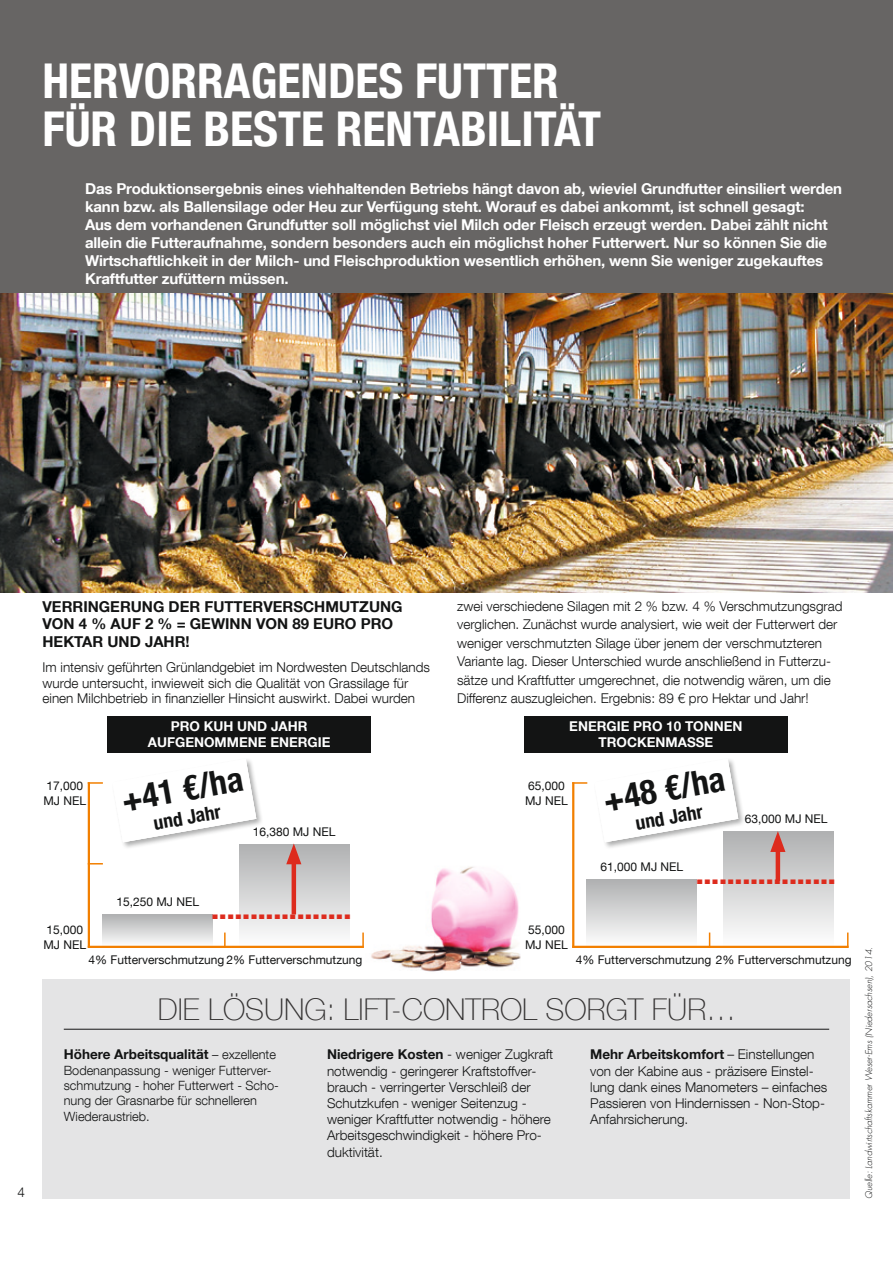
<style>
.page{position:relative;width:893px;height:1263px;background:#fff}
.page>*{position:absolute;margin:0;border:0;box-sizing:border-box;transform-origin:0 0}
.t1{font:700 condensed 48px/48px "Helvetica Neue LT Com";color:#fff}
.t2{font:700 condensed 34.2px "Helvetica Neue LT Com";color:#131414}
.t3{font:100 30px "Helvetica Neue LT Com";color:#333131}
.t4{font:900 24px "Helvetica Neue LT Com";color:#dd2b1d}
.t5{font:700 condensed 19.35px "Helvetica Neue LT Com";color:#131414}
.t6{font:700 15px/18px "Helvetica Neue LT Com";letter-spacing:-.01em;color:#fff}
.t7{font:700 15px/17.7px "Helvetica Neue LT Com";color:#131414}
.t8{font:300 13.5px/16.2px "Helvetica Neue LT Com";color:#131414}
.t9{font:700 13.5px/16.2px "Helvetica Neue LT Com";color:#fff;text-align:center}
.t10{font:700 13.5px "Helvetica Neue LT Com";color:#131414}
.t11{font:300 12.75px/15.3px "Helvetica Neue LT Com";color:#131414}
.t12{font:12px/14.4px "Helvetica Neue LT Com";color:#131414}
.t13{font:italic 300 9px "Futura Std";color:#131414}
.s1{font-weight:300;font-size:12.75px}
.s2{font-weight:700}
</style>
<div class="page">
<div style="left:43px;top:980px;width:807px;height:219px;background:#e4e4e5"></div>
<img style="left:0;top:294px;width:893px;height:298px">
<hr style="left:64px;top:1029px;width:765px;height:1px;background:#131414">
<img style="left:371px;top:866px;width:150px;height:106px">
<div style="left:102px;top:914px;width:111px;height:32px;background:linear-gradient(to bottom,#aeafb0,#fafafa)"></div>
<div style="left:239px;top:844px;width:111px;height:102px;background:linear-gradient(to bottom,#b0afb0,#fdfcfc)"></div>
<hr style="left:88px;top:782px;width:2px;height:166px;background:#f27f00">
<hr style="left:88px;top:946px;width:276px;height:2px;background:#f27f00">
<hr style="left:292px;top:856px;width:4px;height:58px;background:#dd2b1d">
<svg style="left:286px;top:843px;width:15px;height:21px"></svg>
<svg style="left:88px;top:782px;width:15px;height:2px"></svg>
<svg style="left:90px;top:863px;width:13px;height:1px"></svg>
<svg style="left:224px;top:932px;width:2px;height:14px"></svg>
<svg style="left:362px;top:932px;width:2px;height:16px"></svg>
<div style="left:586px;top:879px;width:111px;height:67px;background:linear-gradient(to bottom,#afb0b1,#fdfdfd)"></div>
<div style="left:723px;top:831px;width:111px;height:115px;background:linear-gradient(to bottom,#afafb0,#fefefe)"></div>
<hr style="left:572px;top:782px;width:2px;height:166px;background:#f27f00">
<hr style="left:572px;top:946px;width:276px;height:2px;background:#f27f00">
<hr style="left:776px;top:844px;width:4px;height:37px;background:#dd2b1d">
<svg style="left:770px;top:831px;width:15px;height:21px"></svg>
<svg style="left:572px;top:782px;width:15px;height:2px"></svg>
<svg style="left:709px;top:932px;width:1px;height:14px"></svg>
<svg style="left:847px;top:932px;width:1px;height:14px"></svg>
<div style="left:111px;top:757px;width:153px;height:92px;background:#131414;opacity:.35"></div>
<div style="left:593px;top:757px;width:153px;height:92px;background:#131414;opacity:.35"></div>
<div style="left:0;top:0;width:893px;height:293px;background:#676564"></div>
<div style="left:107px;top:716px;width:264px;height:37px;background:#131414"></div>
<div style="left:524px;top:716px;width:264px;height:37px;background:#131414"></div>
<svg style="left:112px;top:759px;width:144px;height:83px"></svg>
<svg style="left:594px;top:759px;width:144px;height:83px"></svg>
<h1 class="t1" style="left:43px;top:57px;width:560px">HERVORRAGENDES FUTTER<br>FÜR DIE BESTE RENTABILITÄT</h1>
<p class="t6" style="left:85px;top:179px;width:758px">Das Produktionsergebnis eines viehhaltenden Betriebs hängt davon ab, wieviel Grundfutter einsiliert werden kann bzw. als Ballensilage oder Heu zur Verfügung steht. Worauf es dabei ankommt, ist schnell gesagt:<br>Aus dem vorhandenen Grundfutter soll möglichst viel Milch oder Fleisch erzeugt werden. Dabei zählt nicht allein die Futteraufnahme, sondern besonders auch ein möglichst hoher Futterwert. Nur so können Sie die Wirtschaftlichkeit in der Milch- und Fleischproduktion wesentlich erhöhen, wenn Sie weniger zugekauftes Kraftfutter zufüttern müssen.</p>
<p class="t8" style="left:18px;top:1184px;width:9px">4</p>
<p class="t7" style="left:43px;top:597px;width:362px">VERRINGERUNG DER FUTTERVERSCHMUTZUNG<br>VON 4 % AUF 2 % = GEWINN VON 89 EURO PRO<br>HEKTAR UND JAHR!</p>
<p class="t8" style="left:43px;top:659px;width:389px;line-height:15.8px">Im intensiv geführten Grünlandgebiet im Nordwesten Deutschlands wurde untersucht, inwieweit sich die Qualität von Grassilage für einen Milchbetrieb in finanzieller Hinsicht auswirkt. Dabei wurden</p>
<p class="t8" style="left:457px;top:597px;width:387px;line-height:18.5px">zwei verschiedene Silagen mit 2 % bzw. 4 % Verschmutzungsgrad verglichen. Zunächst wurde analysiert, wie weit der Futterwert der weniger verschmutzten Silage über jenem der verschmutzteren Variante lag. Dieser Unterschied wurde anschließend in Futterzu&shy;sätze und Kraftfutter umgerechnet, die notwendig wären, um die Differenz auszugleichen. Ergebnis: 89 € pro Hektar und Jahr!</p>
<p class="t12" style="left:44px;top:778px;width:44px">17,000<br>MJ NEL</p>
<p class="t12" style="left:44px;top:922px;width:44px">15,000<br>MJ NEL</p>
<p class="t9" style="left:148px;top:718px;width:184px">PRO KUH UND JAHR<br>AUFGENOMMENE ENERGIE</p>
<p class="t9" style="left:569px;top:718px;width:175px">ENERGIE PRO 10 TONNEN<br>TROCKENMASSE</p>
<h2 class="t2" style="left:118px;top:780px;width:124px;rotate:-10deg">+41 €/ha</h2>
<h3 class="t5" style="left:152px;top:812px;width:70px;rotate:-10deg">und Jahr</h3>
<p class="t12" style="left:253px;top:824px;width:84px">16,380 MJ NEL</p>
<p class="t12" style="left:116px;top:895px;width:84px">15,250 MJ NEL</p>
<h3 class="t4" style="left:211px;top:896px;width:142px">..................</h3>
<p class="t12" style="left:525px;top:778px;width:44px">65,000<br>MJ NEL</p>
<p class="t12" style="left:525px;top:922px;width:44px">55,000<br>MJ NEL</p>
<h2 class="t2" style="left:600px;top:780px;width:124px;rotate:-10deg">+48 €/ha</h2>
<h3 class="t5" style="left:634px;top:812px;width:70px;rotate:-10deg">und Jahr</h3>
<p class="t12" style="left:600px;top:859px;width:84px">61,000 MJ NEL</p>
<p class="t12" style="left:745px;top:811px;width:84px">63,000 MJ NEL</p>
<h3 class="t4" style="left:696px;top:861px;width:142px">..................</h3>
<p class="t12" style="left:89px;top:952px;width:275px">4% Futterverschmutzung 2% Futterverschmutzung</p>
<p class="t12" style="left:576px;top:952px;width:277px">4% Futterverschmutzung 2% Futterverschmutzung</p>
<h3 class="t3" style="left:158px;top:991px;width:580px">DIE LÖSUNG: LIFT-CONTROL SORGT FÜR…</h3>
<p class="t10" style="left:64px;top:1046px;width:214px">Höhere Arbeitsqualität <span class="s1">– exzellente</span></p>
<p class="t11" style="left:64px;top:1062px;width:217px">Bodenanpassung - weniger Futterver&shy;schmutzung - hoher Futterwert - Scho&shy;nung der Grasnarbe für schnelleren<br>Wiederaustrieb.</p>
<p class="t8" style="left:327px;top:1046px;width:228px"><span class="s2">Niedrigere Kosten</span> - weniger Zugkraft notwendig - geringerer Kraftstoffver&shy;brauch - verringerter Verschleiß der Schutzkufen - weniger Seitenzug - weniger Kraftfutter notwendig - höhere Arbeitsgeschwindigkeit - höhere Pro&shy;duktivität.</p>
<p class="t8" style="left:590px;top:1046px;width:239px"><span class="s2">Mehr Arbeitskomfort</span> – Einstellungen von der Kabine aus - präzisere Einstel&shy;lung dank eines Manometers – einfaches Passieren von Hindernissen - Non-Stop-Anfahrsicherung.</p>
<p class="t13" style="left:863px;top:1199px;width:253px;rotate:-90deg">Quelle: Landwirtschaftskammer Weser-Ems (Niedersachsen), 2014.</p>
</div>
